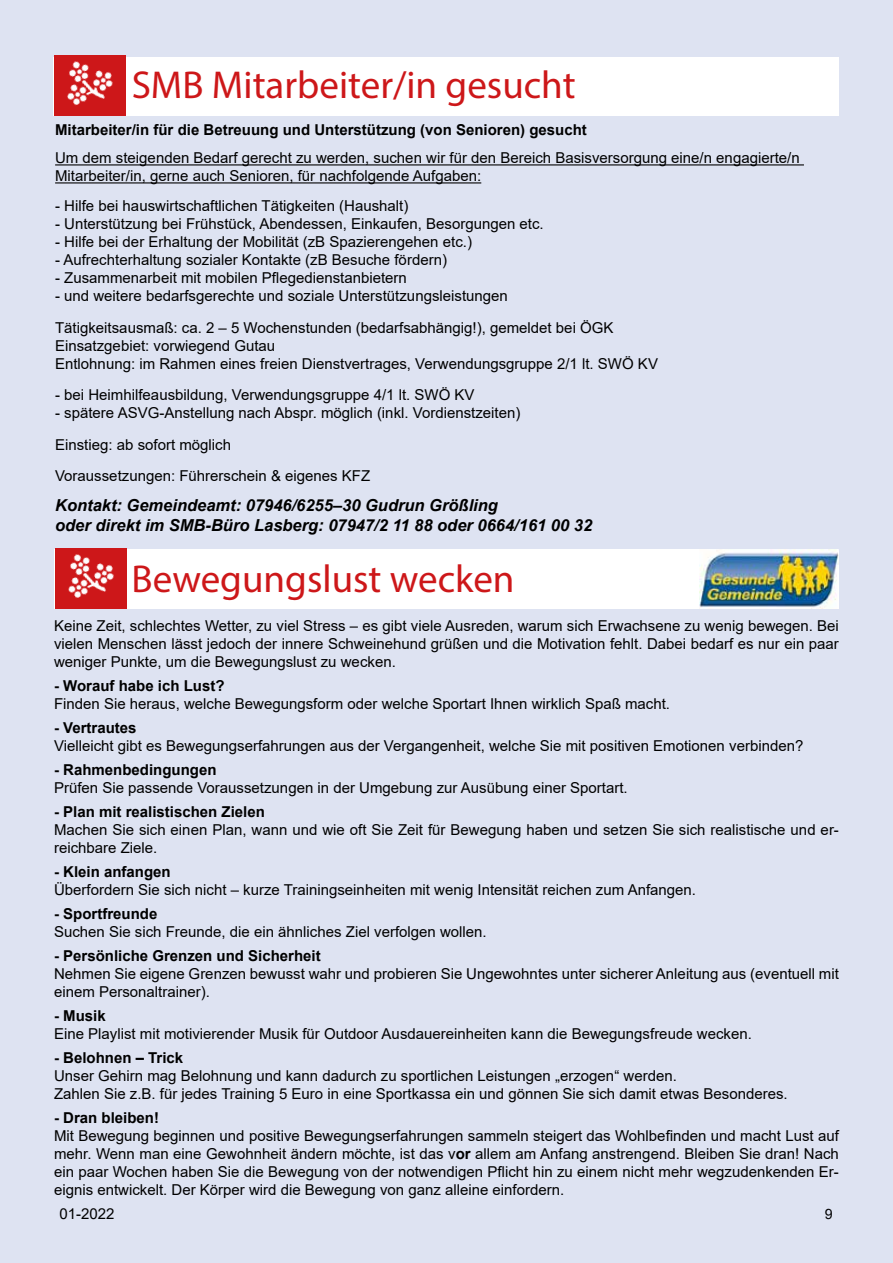
<style>
.page{position:relative;width:893px;height:1263px;background:#dee3f2}
.page>*{position:absolute;margin:0;border:0;box-sizing:border-box;transform-origin:0 0}
.t1{font:39px "Myriad Pro";color:#cd1719}
.t2{font:italic 700 16.5px/19.8px "Arial";color:#000}
.t3{font:15px/18px "Arial";color:#000}
.t4{font:700 15px "Arial";color:#000}
.t5{font:14.25px "Arial";color:#000}
.s1{font-weight:700}
</style>
<div class="page">
<div style="left:54px;top:57px;width:785px;height:59px;background:#fff"></div>
<div style="left:54px;top:55px;width:71px;height:61px;background:#cd1719"></div>
<img style="left:67px;top:61px;width:46px;height:45px">
<div style="left:54px;top:549px;width:785px;height:60px;background:#fff"></div>
<div style="left:55px;top:548px;width:71px;height:61px;background:#cd1719"></div>
<img style="left:68px;top:554px;width:46px;height:44px">
<img style="left:699px;top:550px;width:140px;height:59px">
<hr style="left:55px;top:164px;width:749px;height:1px;background:#000">
<hr style="left:55px;top:182px;width:426px;height:1px;background:#000">
<h1 class="t1" style="left:132px;top:61px;width:445px">SMB Mitarbeiter/in gesucht</h1>
<p class="t4" style="left:55px;top:119px;width:533px">Mitarbeiter/in für die Betreuung und Unterstützung (von Senioren) gesucht</p>
<p class="t3" style="left:55px;top:149px;width:746px">Um dem steigenden Bedarf gerecht zu werden, suchen wir für den Bereich Basisversorgung eine/n engagierte/n<br>Mitarbeiter/in, gerne auch Senioren, für nachfolgende Aufgaben:</p>
<p class="t3" style="left:55px;top:197px;width:355px">- Hilfe bei hauswirtschaftlichen Tätigkeiten (Haushalt)</p>
<p class="t3" style="left:55px;top:215px;width:490px">- Unterstützung bei Frühstück, Abendessen, Einkaufen, Besorgungen etc.</p>
<p class="t3" style="left:55px;top:233px;width:418px">- Hilfe bei der Erhaltung der Mobilität (zB Spazierengehen etc.)</p>
<p class="t3" style="left:55px;top:251px;width:393px">- Aufrechterhaltung sozialer Kontakte (zB Besuche fördern)</p>
<p class="t3" style="left:55px;top:269px;width:353px">- Zusammenarbeit mit mobilen Pflegedienstanbietern</p>
<p class="t3" style="left:55px;top:280px;width:560px;line-height:31.5px">- und weitere bedarfsgerechte und soziale Unterstützungsleistungen<br>Tätigkeitsausmaß: ca. 2 – 5 Wochenstunden (bedarfsabhängig!), gemeldet bei ÖGK</p>
<p class="t3" style="left:55px;top:336px;width:604px">Einsatzgebiet: vorwiegend Gutau<br>Entlohnung: im Rahmen eines freien Dienstvertrages, Verwendungsgruppe 2/1 lt. SWÖ KV</p>
<p class="t3" style="left:55px;top:386px;width:421px">- bei Heimhilfeausbildung, Verwendungsgruppe 4/1 lt. SWÖ KV</p>
<p class="t3" style="left:55px;top:397px;width:467px;line-height:31.5px">- spätere ASVG-Anstellung nach Abspr. möglich (inkl. Vordienstzeiten)<br>Einstieg: ab sofort möglich<br>Voraussetzungen: Führerschein &amp; eigenes KFZ</p>
<p class="t2" style="left:55px;top:496px;width:539px">Kontakt: Gemeindeamt: 07946/6255–30 Gudrun Größling<br>oder direkt im SMB-Büro Lasberg: 07947/2 11 88 oder 0664/161 00 32</p>
<h1 class="t1" style="left:132px;top:554px;width:384px">Bewegungslust wecken</h1>
<p class="t3" style="left:54px;top:616px;width:786px;text-align:justify">Keine Zeit, schlechtes Wetter, zu viel Stress – es gibt viele Ausreden, warum sich Erwachsene zu wenig bewegen. Bei vielen Menschen lässt jedoch der innere Schweinehund grüßen und die Motivation fehlt. Dabei bedarf es nur ein paar weniger Punkte, um die Bewegungslust zu wecken.</p>
<p class="t4" style="left:54px;top:675px;width:172px">- Worauf habe ich Lust?</p>
<p class="t3" style="left:54px;top:694px;width:618px">Finden Sie heraus, welche Bewegungsform oder welche Sportart Ihnen wirklich Spaß macht.</p>
<p class="t4" style="left:54px;top:717px;width:84px">- Vertrautes</p>
<p class="t3" style="left:54px;top:736px;width:751px">Vielleicht gibt es Bewegungserfahrungen aus der Vergangenheit, welche Sie mit positiven Emotionen verbinden?</p>
<p class="t4" style="left:54px;top:759px;width:164px">- Rahmenbedingungen</p>
<p class="t3" style="left:54px;top:778px;width:575px">Prüfen Sie passende Voraussetzungen in der Umgebung zur Ausübung einer Sportart.</p>
<p class="t4" style="left:54px;top:801px;width:212px">- Plan mit realistischen Zielen</p>
<p class="t3" style="left:54px;top:820px;width:786px">Machen Sie sich einen Plan, wann und wie oft Sie Zeit für Bewegung haben und setzen Sie sich realistische und er&shy;reichbare Ziele.</p>
<p class="t4" style="left:54px;top:861px;width:118px">- Klein anfangen</p>
<p class="t3" style="left:54px;top:880px;width:644px">Überfordern Sie sich nicht – kurze Trainingseinheiten mit wenig Intensität reichen zum Anfangen.</p>
<p class="t4" style="left:54px;top:903px;width:105px">- Sportfreunde</p>
<p class="t3" style="left:54px;top:922px;width:434px">Suchen Sie sich Freunde, die ein ähnliches Ziel verfolgen wollen.</p>
<p class="t4" style="left:54px;top:945px;width:268px">- Persönliche Grenzen und Sicherheit</p>
<p class="t3" style="left:54px;top:964px;width:786px">Nehmen Sie eigene Grenzen bewusst wahr und probieren Sie Ungewohntes unter sicherer Anleitung aus (eventuell mit einem Personaltrainer).</p>
<p class="t4" style="left:54px;top:1005px;width:53px">- Musik</p>
<p class="t3" style="left:54px;top:1024px;width:699px">Eine Playlist mit motivierender Musik für Outdoor Ausdauereinheiten kann die Bewegungsfreude wecken.</p>
<p class="t4" style="left:54px;top:1047px;width:131px">- Belohnen – Trick</p>
<p class="t3" style="left:54px;top:1066px;width:735px">Unser Gehirn mag Belohnung und kann dadurch zu sportlichen Leistungen „erzogen“ werden.<br>Zahlen Sie z.B. für jedes Training 5 Euro in eine Sportkassa ein und gönnen Sie sich damit etwas Besonderes.</p>
<p class="t4" style="left:54px;top:1107px;width:107px">- Dran bleiben!</p>
<p class="t3" style="left:54px;top:1126px;width:786px;text-align:justify">Mit Bewegung beginnen und positive Bewegungserfahrungen sammeln steigert das Wohlbefinden und macht Lust auf mehr. Wenn man eine Gewohnheit ändern möchte, ist das v<span class="s1">or</span> allem am Anfang anstrengend. Bleiben Sie dran! Nach ein paar Wochen haben Sie die Bewegung von der notwendigen Pflicht hin zu einem nicht mehr wegzudenkenden Er&shy;eignis entwickelt. Der Körper wird die Bewegung von ganz alleine einfordern.</p>
<p class="t3" style="left:60px;top:1205px;width:57px">01-2022</p>
<p class="t5" style="left:825px;top:1204px;width:9px">9</p>
</div>
